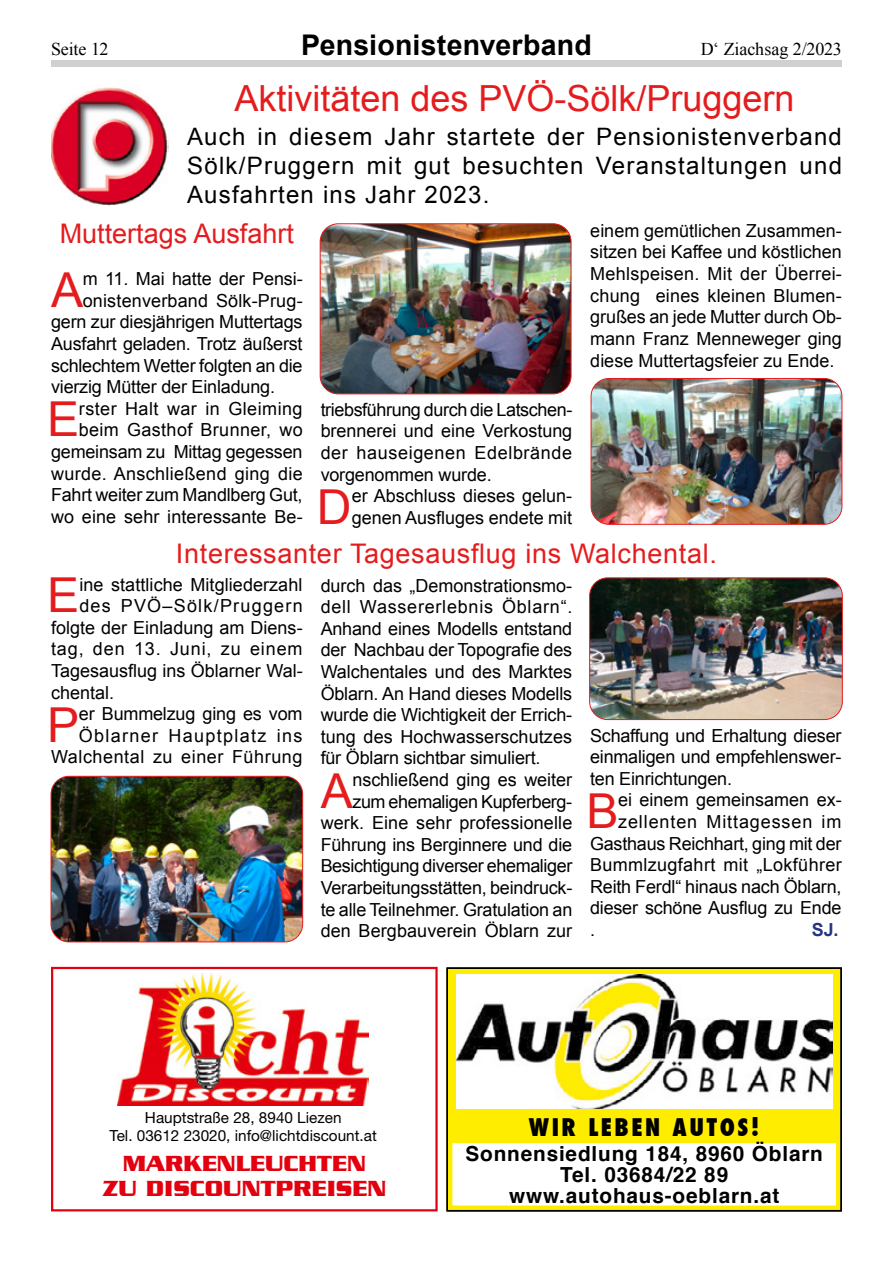
<style>
.page{position:relative;width:893px;height:1263px;background:#fff}
.page>*{position:absolute;margin:0;border:0;box-sizing:border-box;transform-origin:0 0}
.t1{font:48.15px "Arial";color:#e41c1e}
.t2{font:36px "Arial";color:#e41c1e}
.t3{font:700 28.5px "Arial";letter-spacing:.005em;color:#000}
.t4{font:27px "Arial";letter-spacing:.025em;color:#e41c1e}
.t5{font:27px "Arial";color:#e41c1e}
.t6{font:24px/28.8px "Arial";letter-spacing:.05em;color:#000;text-align:justify}
.t7{font:700 23.7px/25px "Serpentine";color:#e3000f;text-align:center}
.t8{font:800 condensed 23.7px "Futura";letter-spacing:.11em;color:#000}
.t9{font:700 20.85px/21.3px "Helvetica";letter-spacing:.04em;color:#000;text-align:center}
.t10{font:18px/21.6px "Arial";color:#000;text-align:justify}
.t11{font:18px/21.6px "Arial";letter-spacing:.03em;color:#000;text-align:right}
.t12{font:18px "Arial";letter-spacing:.05em;color:#000}
.t13{font:18px "Arial";letter-spacing:.02em;color:#000}
.t14{font:18px "Times New Roman";letter-spacing:-.01em;color:#000}
.t15{font:18px "Arial";letter-spacing:.07em;color:#000}
.t16{font:700 18px "Arial";color:#253382}
.t17{font:15.3px/18.1px "Helvetica Neue";color:#000;text-align:center}
</style>
<div class="page">
<div style="left:51px;top:61px;width:791px;height:6px;background:#cfd0d0"></div>
<img style="left:51px;top:87px;width:118px;height:119px">
<div style="left:447px;top:1063px;width:395px;height:80px;background:#ffed00"></div>
<div style="left:446px;top:967px;width:396px;height:244px;border:6px solid #ffed00"></div>
<div style="left:452px;top:972px;width:387px;height:109px;background:#ffed00"></div>
<img style="left:456px;top:974px;width:376px;height:135px">
<div style="left:446px;top:967px;width:396px;height:244px;border:2px solid #000"></div>
<div style="left:51px;top:967px;width:386px;height:244px;border:2px solid #e3000f"></div>
<img style="left:117px;top:974px;width:251px;height:131px">
<img style="left:320px;top:224px;width:251px;height:170px">
<div style="left:320px;top:223px;width:251px;height:171px;border:1px solid #e41c1e;border-radius:18px"></div>
<img style="left:591px;top:378px;width:251px;height:146px">
<div style="left:591px;top:378px;width:251px;height:147px;border:1px solid #e41c1e;border-radius:18px"></div>
<img style="left:51px;top:776px;width:252px;height:166px">
<div style="left:51px;top:776px;width:252px;height:166px;border:1px solid #e41c1e;border-radius:18px"></div>
<img style="left:590px;top:579px;width:252px;height:140px">
<div style="left:589px;top:577px;width:254px;height:143px;border:1px solid #e41c1e;border-radius:18px"></div>
<p class="t14" style="left:51px;top:37px;width:59px">Seite 12</p>
<h3 class="t3" style="left:301px;top:26px;width:292px">Pensionistenverband</h3>
<p class="t14" style="left:701px;top:37px;width:143px">D‘ Ziachsag 2/2023</p>
<h2 class="t2" style="left:234px;top:75px;width:562px">Aktivitäten des PVÖ-Sölk/Pruggern</h2>
<h3 class="t6" style="left:187px;top:122px;width:657px">Auch in diesem Jahr startete der Pensionistenverband Sölk/Pruggern mit gut besuchten Veranstaltungen und Ausfahrten ins Jahr 2023.</h3>
<h3 class="t5" style="left:60px;top:216px;width:236px">Muttertags Ausfahrt</h3>
<h1 class="t1" style="left:51px;top:258px;width:34px">A</h1>
<p class="t10" style="left:83px;top:268px;width:221px">m 11. Mai hatte der Pensi-</p>
<p class="t10" style="left:590px;top:220px;width:253px">einem gemütlichen Zusammen&shy;sitzen bei Kaffee und köstlichen Mehlspeisen. Mit der Überrei&shy;chung eines kleinen Blumen&shy;grußes an jede Mutter durch Ob&shy;mann Franz Menneweger ging diese Muttertagsfeier zu Ende.</p>
<p class="t10" style="left:83px;top:290px;width:221px">onistenverband Sölk-Prug-</p>
<p class="t10" style="left:51px;top:312px;width:253px">gern zur diesjährigen Muttertags</p>
<p class="t10" style="left:51px;top:333px;width:253px">Ausfahrt geladen. Trotz äußerst</p>
<p class="t10" style="left:51px;top:355px;width:253px">schlechtem Wetter folgten an die</p>
<p class="t10" style="left:51px;top:376px;width:226px">vierzig Mütter der Einladung.</p>
<h1 class="t1" style="left:47px;top:388px;width:34px">E</h1>
<p class="t10" style="left:51px;top:398px;width:253px;text-align:right">rster Halt war in Gleiming beim Gasthof Brunner, wo gemeinsam zu Mittag gegessen wurde. Anschließend ging die<br>Fahrt weiter zum Mandlberg Gut, wo eine sehr interessante Be-</p>
<p class="t10" style="left:321px;top:399px;width:253px">triebsführung durch die Latschen&shy;brennerei und eine Verkostung der hauseigenen Edelbrände vorgenommen wurde.</p>
<h1 class="t1" style="left:317px;top:475px;width:36px">D</h1>
<p class="t10" style="left:352px;top:485px;width:222px">er Abschluss dieses gelun&shy;genen Ausfluges endete mit</p>
<h3 class="t4" style="left:176px;top:536px;width:542px">Interessanter Tagesausflug ins Walchental.</h3>
<h1 class="t1" style="left:47px;top:564px;width:34px">E</h1>
<p class="t10" style="left:79px;top:574px;width:225px">ine stattliche Mitgliederzahl</p>
<p class="t15" style="left:79px;top:594px;width:225px">des PVÖ–Sölk/Pruggern</p>
<p class="t10" style="left:51px;top:617px;width:253px">folgte der Einladung am Diens-</p>
<p class="t12" style="left:51px;top:637px;width:253px">tag, den 13. Juni, zu einem</p>
<p class="t10" style="left:51px;top:660px;width:253px">Tagesausflug ins Öblarner Wal-</p>
<p class="t10" style="left:51px;top:682px;width:65px">chental.</p>
<h1 class="t1" style="left:47px;top:693px;width:34px">P</h1>
<p class="t11" style="left:51px;top:703px;width:253px">er Bummelzug ging es vom<br>Öblarner Hauptplatz ins<br>Walchental zu einer Führung</p>
<p class="t10" style="left:321px;top:575px;width:253px">durch das „Demonstrationsmo&shy;dell Wassererlebnis Öblarn“.<br>Anhand eines Modells entstand der Nachbau der Topografie des Walchentales und des Marktes Öblarn. An Hand dieses Modells wurde die Wichtigkeit der Errich&shy;tung des Hochwasserschutzes für Öblarn sichtbar simuliert.</p>
<h1 class="t1" style="left:321px;top:759px;width:34px">A</h1>
<p class="t10" style="left:321px;top:769px;width:253px;text-align:right">nschließend ging es weiter zum ehemaligen Kupferberg&shy;werk. Eine sehr professionelle<br>Führung ins Berginnere und die<br>Besichtigung diverser ehemaliger<br>Verarbeitungsstätten, beindruck&shy;te alle Teilnehmer. Gratulation an den Bergbauverein Öblarn zur</p>
<p class="t10" style="left:590px;top:725px;width:253px">Schaffung und Erhaltung dieser einmaligen und empfehlenswer&shy;ten Einrichtungen.</p>
<h1 class="t1" style="left:586px;top:779px;width:34px">B</h1>
<p class="t10" style="left:618px;top:789px;width:225px">ei einem gemeinsamen ex-</p>
<p class="t12" style="left:618px;top:810px;width:225px">zellenten Mittagessen im</p>
<p class="t10" style="left:590px;top:833px;width:253px">Gasthaus Reichhart, ging mit der</p>
<p class="t13" style="left:590px;top:853px;width:253px">Bummlzugfahrt mit „Lokführer</p>
<p class="t10" style="left:590px;top:876px;width:253px">Reith Ferdl“ hinaus nach Öblarn,</p>
<p class="t10" style="left:590px;top:897px;width:253px">dieser schöne Ausflug zu Ende</p>
<p class="t10" style="left:590px;top:919px;width:7px">.</p>
<p class="t16" style="left:812px;top:918px;width:28px">SJ.</p>
<p class="t17" style="left:110px;top:1109px;width:269px">Hauptstraße 28, 8940 Liezen<br>Tel. 03612 23020, info@lichtdiscount.at</p>
<h3 class="t7" style="left:102px;top:1150px;width:285px">MARKENLEUCHTEN<br>ZU DISCOUNTPREISEN</h3>
<h3 class="t8" style="left:529px;top:1111px;width:232px">WIR LEBEN AUTOS!</h3>
<p class="t9" style="left:465px;top:1143px;width:359px">Sonnensiedlung 184, 8960 Öblarn<br>Tel. 03684/22 89 www.autohaus-oeblarn.at</p>
</div>
